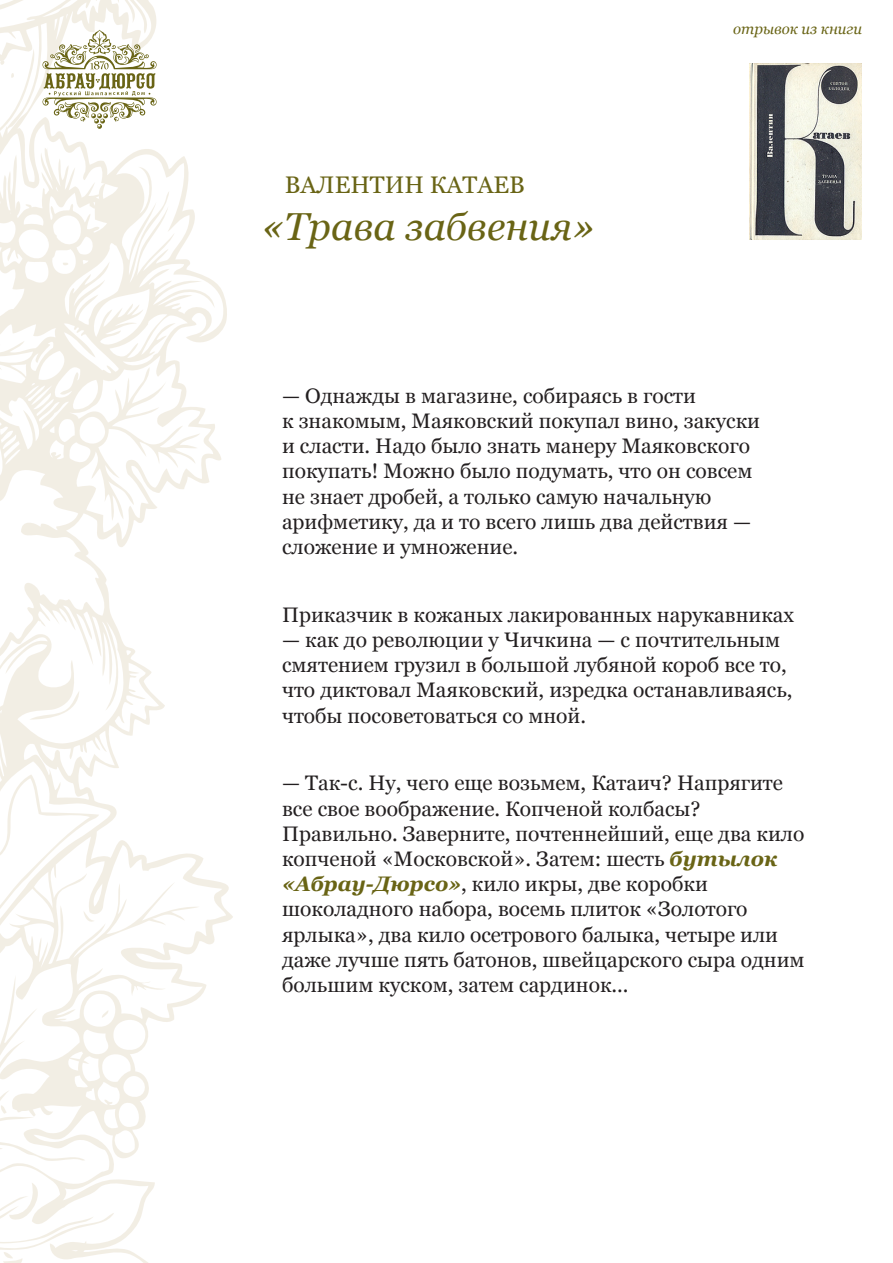
<style>
.page{position:relative;width:893px;height:1263px;background:#fff}
.page>*{position:absolute;margin:0;border:0;box-sizing:border-box;transform-origin:0 0}
.t1{font:italic 39px "Georgia";color:#696415}
.t2{font:24px "Georgia";color:#696415}
.t3{font:21px/25.2px "Georgia";color:#231f20}
.t4{font:italic 15px "Georgia";color:#696415}
.s1{font-weight:700;font-style:italic;color:#696415}
</style>
<div class="page">
<svg style="left:0;top:0;width:233px;height:1263px"></svg>
<svg style="left:49px;top:1241px;width:41px;height:22px"></svg>
<svg style="left:3px;top:1251px;width:20px;height:12px"></svg>
<svg style="left:9px;top:1182px;width:37px;height:39px"></svg>
<svg style="left:101px;top:1010px;width:8px;height:8px"></svg>
<svg style="left:0;top:1105px;width:7px;height:9px"></svg>
<svg style="left:14px;top:1098px;width:39px;height:24px"></svg>
<svg style="left:0;top:774px;width:99px;height:196px"></svg>
<svg style="left:0;top:701px;width:10px;height:41px"></svg>
<svg style="left:29px;top:691px;width:50px;height:29px"></svg>
<svg style="left:0;top:201px;width:26px;height:29px"></svg>
<svg style="left:80px;top:183px;width:34px;height:37px"></svg>
<svg style="left:0;top:126px;width:11px;height:38px"></svg>
<svg style="left:11px;top:73px;width:4px;height:5px"></svg>
<svg style="left:0;top:60px;width:5px;height:5px"></svg>
<svg style="left:44px;top:229px;width:27px;height:37px"></svg>
<svg style="left:66px;top:1057px;width:23px;height:7px"></svg>
<svg style="left:0;top:286px;width:1px;height:270px"></svg>
<svg style="left:43px;top:30px;width:114px;height:99px"></svg>
<img style="left:750px;top:64px;width:111px;height:175px">
<p class="t2" style="left:285px;top:167px;width:242px">ВАЛЕНТИН КАТАЕВ</p>
<p class="t1" style="left:262px;top:198px;width:335px">«Трава забвения»</p>
<p class="t4" style="left:733px;top:18px;width:130px">отрывок из книги</p>
<p class="t3" style="left:282px;top:382px;width:480px">— Однажды в магазине, собираясь в гости<br>к знакомым, Маяковский покупал вино, закуски и сласти. Надо было знать манеру Маяковского покупать! Можно было подумать, что он совсем не знает дробей, а только самую начальную арифметику, да и то всего лишь два действия — сложение и умножение.</p>
<p class="t3" style="left:282px;top:601px;width:514px">Приказчик в кожаных лакированных нарукавниках</p>
<p class="t3" style="left:282px;top:626px;width:512px">— как до революции у Чичкина — с почтительным смятением грузил в большой лубяной короб все то, что диктовал Маяковский, изредка останавливаясь, чтобы посоветоваться со мной.</p>
<p class="t3" style="left:282px;top:770px;width:524px">— Так-с. Ну, чего еще возьмем, Катаич? Напрягите все свое воображение. Копченой колбасы?<br>Правильно. Заверните, почтеннейший, еще два кило копченой «Московской». Затем: шесть <span class="s1">бутылок «Абрау-Дюрсо»</span>, кило икры, две коробки шоколадного набора, восемь плиток «Золотого ярлыка», два кило осетрового балыка, четыре или даже лучше пять батонов, швейцарского сыра одним большим куском, затем сардинок...</p>
</div>
